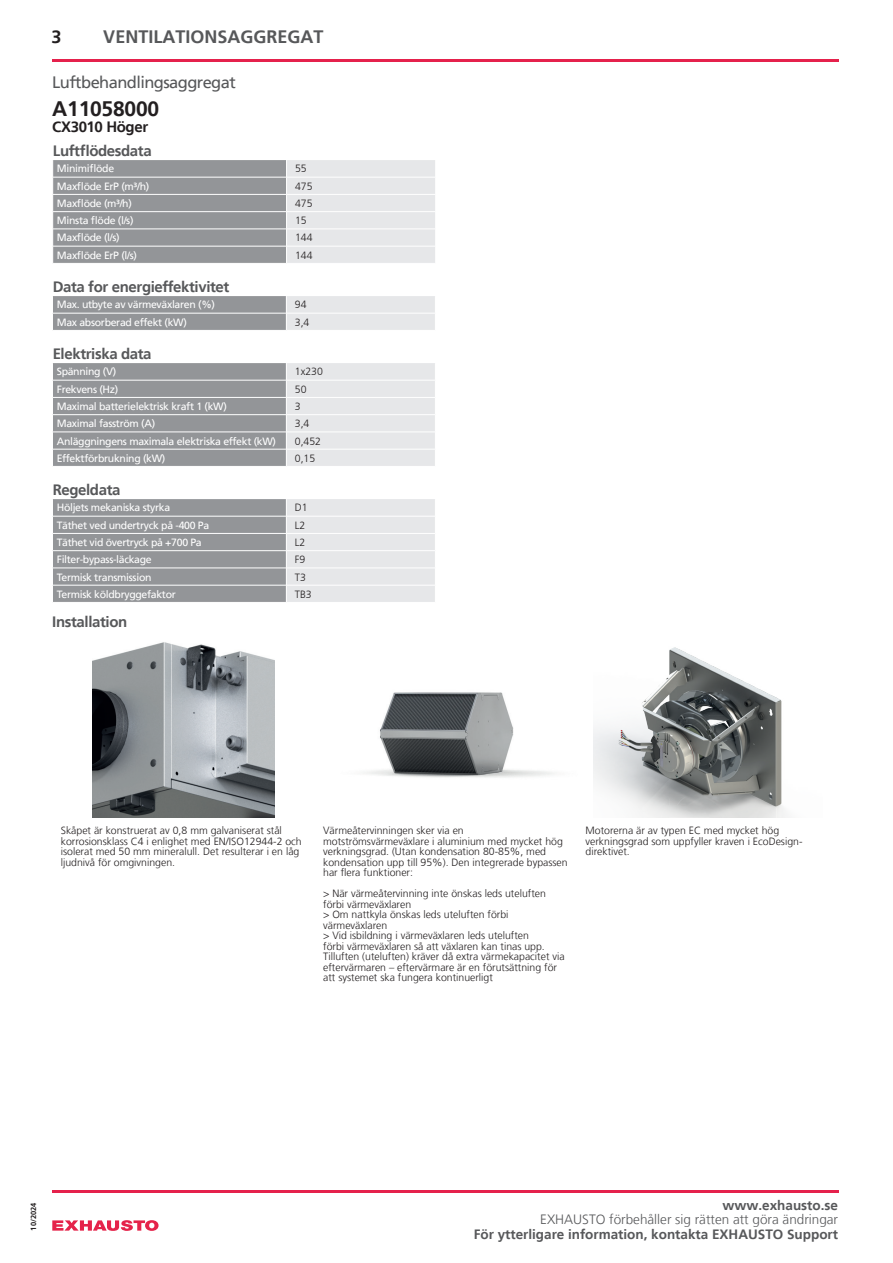
<style>
.page{position:relative;width:893px;height:1263px;background:#fff}
.page>*{position:absolute;margin:0;border:0;box-sizing:border-box;transform-origin:0 0}
.t1{font:700 21px "Frutiger LT";letter-spacing:-.01em;color:#231f20}
.t2{font:700 18px "Frutiger LT";color:#57585a}
.t3{font:700 18px "Frutiger LT";color:#231f20}
.t4{font:16.5px "Frutiger LT";letter-spacing:-.035em;color:#57585a}
.t5{font:700 15px "Frutiger LT";letter-spacing:-.025em;color:#57585a}
.t6{font:700 15px "Frutiger LT";letter-spacing:-.025em;color:#231f20}
.t7{font:700 13.5px "Frutiger LT";color:#57585a}
.t8{font:300 13.5px "Frutiger LT";color:#57585a}
.t9{font:300 10.5px/10.5px "Frutiger LT";color:#231f20}
.t10{font:10.5px "Frutiger LT";letter-spacing:-.03em;color:#fff}
.t11{font:700 7.5px "Frutiger LT";color:#231f20}
</style>
<div class="page">
<svg style="left:52px;top:1220px;width:107px;height:11px"></svg>
<hr style="left:52px;top:60px;width:787px;height:2px;background:#e5214c">
<hr style="left:52px;top:1190px;width:787px;height:2px;background:#e5214c">
<svg style="left:52px;top:160px;width:383px;height:103px;background:#b7b8bb"></svg>
<svg style="left:52px;top:296px;width:383px;height:34px;background:#b6b7ba"></svg>
<svg style="left:52px;top:363px;width:383px;height:103px;background:#b7b8bb"></svg>
<svg style="left:52px;top:499px;width:383px;height:103px;background:#b7b8bb"></svg>
<img style="left:92px;top:642px;width:183px;height:176px">
<img style="left:363px;top:692px;width:192px;height:86px">
<img style="left:594px;top:647px;width:193px;height:171px">
<h2 class="t3" style="left:52px;top:27px;width:12px">3</h2>
<h2 class="t2" style="left:103px;top:27px;width:222px">VENTILATIONSAGGREGAT</h2>
<h3 class="t4" style="left:52px;top:73px;width:185px">Luftbehandlingsaggregat</h3>
<h1 class="t1" style="left:52px;top:96px;width:108px">A11058000</h1>
<h3 class="t6" style="left:52px;top:118px;width:97px">CX3010 Höger</h3>
<h3 class="t5" style="left:53px;top:142px;width:100px">Luftflödesdata</h3>
<p class="t10" style="left:57px;top:163px;width:59px">Minimiflöde</p>
<p class="t9" style="left:295px;top:164px;width:13px">55</p>
<p class="t10" style="left:57px;top:180px;width:94px">Maxflöde ErP (m³/h)</p>
<p class="t9" style="left:295px;top:181px;width:19px">475</p>
<p class="t10" style="left:57px;top:197px;width:76px">Maxflöde (m³/h)</p>
<p class="t9" style="left:295px;top:198px;width:19px">475</p>
<p class="t10" style="left:57px;top:214px;width:78px">Minsta flöde (l/s)</p>
<p class="t9" style="left:295px;top:215px;width:13px">15</p>
<p class="t10" style="left:57px;top:232px;width:64px">Maxflöde (l/s)</p>
<p class="t9" style="left:295px;top:233px;width:19px">144</p>
<p class="t10" style="left:57px;top:249px;width:82px">Maxflöde ErP (l/s)</p>
<p class="t9" style="left:295px;top:250px;width:19px">144</p>
<h3 class="t5" style="left:53px;top:278px;width:178px">Data for energieffektivitet</h3>
<p class="t10" style="left:57px;top:299px;width:160px">Max. utbyte av värmeväxlaren (%)</p>
<p class="t9" style="left:295px;top:300px;width:13px">94</p>
<p class="t10" style="left:57px;top:316px;width:132px">Max absorberad effekt (kW)</p>
<p class="t9" style="left:295px;top:317px;width:16px">3,4</p>
<h3 class="t5" style="left:53px;top:345px;width:100px">Elektriska data</h3>
<p class="t10" style="left:57px;top:366px;width:61px">Spänning (V)</p>
<p class="t9" style="left:295px;top:367px;width:30px">1x230</p>
<p class="t10" style="left:57px;top:383px;width:63px">Frekvens (Hz)</p>
<p class="t9" style="left:295px;top:384px;width:13px">50</p>
<p class="t10" style="left:57px;top:400px;width:172px">Maximal batterielektrisk kraft 1 (kW)</p>
<p class="t9" style="left:295px;top:401px;width:7px">3</p>
<p class="t10" style="left:57px;top:417px;width:100px">Maximal fasström (A)</p>
<p class="t9" style="left:295px;top:418px;width:16px">3,4</p>
<p class="t10" style="left:57px;top:435px;width:221px">Anläggningens maximala elektriska effekt (kW)</p>
<p class="t9" style="left:295px;top:436px;width:28px">0,452</p>
<p class="t10" style="left:57px;top:452px;width:110px">Effektförbrukning (kW)</p>
<p class="t9" style="left:295px;top:453px;width:22px">0,15</p>
<h3 class="t5" style="left:53px;top:481px;width:69px">Regeldata</h3>
<p class="t10" style="left:57px;top:502px;width:115px">Höljets mekaniska styrka</p>
<p class="t9" style="left:295px;top:503px;width:14px">D1</p>
<p class="t10" style="left:57px;top:519px;width:154px">Täthet ved undertryck på -400 Pa</p>
<p class="t9" style="left:295px;top:520px;width:12px">L2</p>
<p class="t10" style="left:57px;top:536px;width:147px">Täthet vid övertryck på +700 Pa</p>
<p class="t9" style="left:295px;top:537px;width:12px">L2</p>
<p class="t10" style="left:57px;top:553px;width:97px">Filter-bypass-läckage</p>
<p class="t9" style="left:295px;top:554px;width:12px">F9</p>
<p class="t10" style="left:57px;top:571px;width:96px">Termisk transmission</p>
<p class="t9" style="left:295px;top:572px;width:13px">T3</p>
<p class="t10" style="left:57px;top:588px;width:121px">Termisk köldbryggefaktor</p>
<p class="t9" style="left:295px;top:589px;width:18px">TB3</p>
<h3 class="t5" style="left:52px;top:613px;width:77px">Installation</h3>
<p class="t9" style="left:61px;top:826px;width:242px">Skåpet är konstruerat av 0,8 mm galvaniserat stål korrosionsklass C4 i enlighet med EN/ISO12944-2 och isolerat med 50 mm mineralull. Det resulterar i en låg ljudnivå för omgivningen.</p>
<p class="t9" style="left:323px;top:826px;width:246px">Värmeåtervinningen sker via en motströmsvärmeväxlare i aluminium med mycket hög verkningsgrad. (Utan kondensation 80-85%, med kondensation upp till 95%). Den integrerade bypassen har flera funktioner:</p>
<p class="t9" style="left:323px;top:889px;width:243px">&gt; När värmeåtervinning inte önskas leds uteluften förbi värmeväxlaren<br>&gt; Om nattkyla önskas leds uteluften förbi värmeväxlaren<br>&gt; Vid isbildning i värmeväxlaren leds uteluften<br>förbi värmeväxlaren så att växlaren kan tinas upp.<br>Tilluften (uteluften) kräver då extra värmekapacitet via eftervärmaren – eftervärmare är en förutsättning för att systemet ska fungera kontinuerligt</p>
<p class="t9" style="left:585px;top:826px;width:219px">Motorerna är av typen EC med mycket hög verkningsgrad som uppfyller kraven i EcoDesign&shy;direktivet.</p>
<p class="t11" style="left:29px;top:1230px;width:29px;rotate:-90deg">10/2024</p>
<p class="t7" style="left:722px;top:1198px;width:117px">www.exhausto.se</p>
<p class="t8" style="left:540px;top:1212px;width:299px">EXHAUSTO förbehåller sig rätten att göra ändringar</p>
<p class="t7" style="left:474px;top:1226px;width:366px">För ytterligare information, kontakta EXHAUSTO Support</p>
</div>
